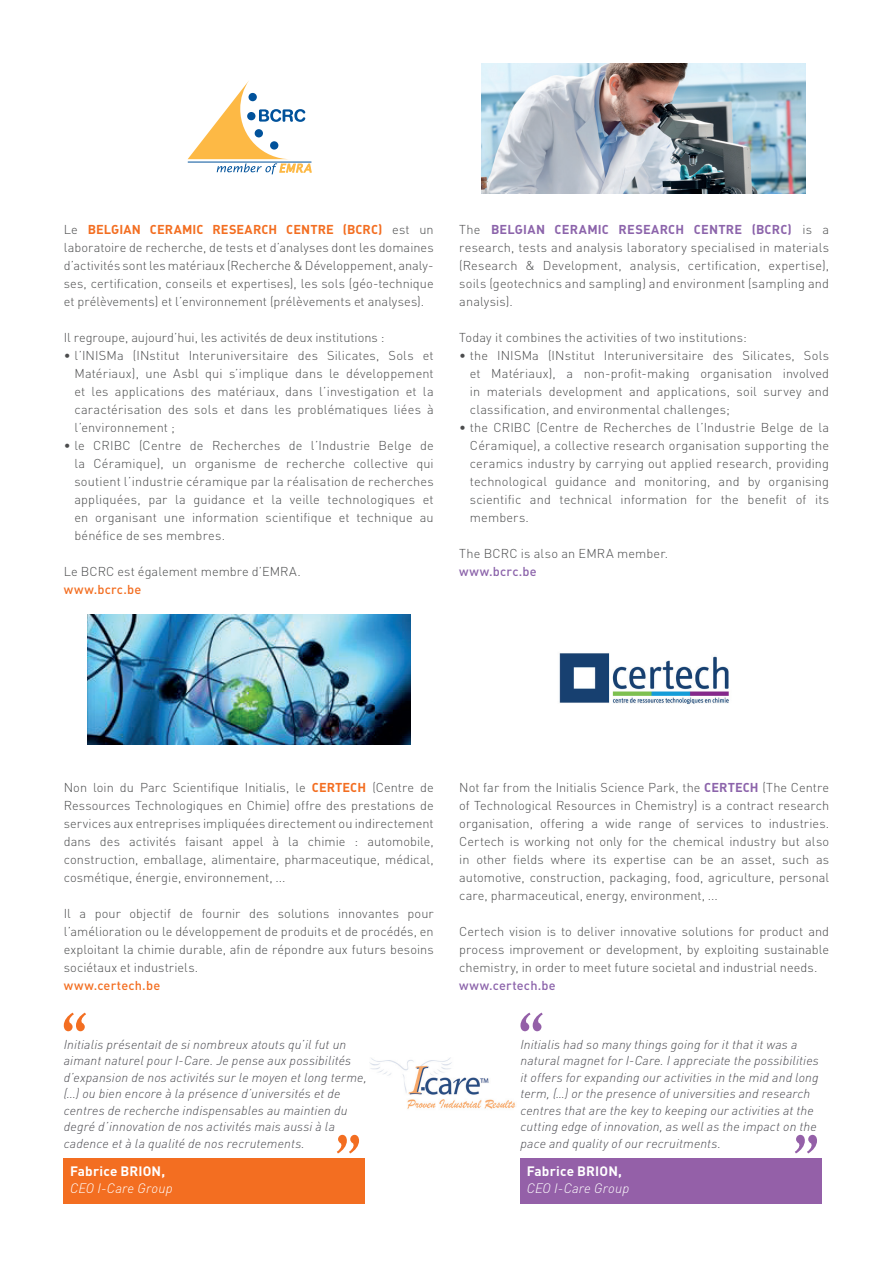
<style>
.page{position:relative;width:893px;height:1263px;background:#fff}
.page>*{position:absolute;margin:0;border:0;box-sizing:border-box;transform-origin:0 0}
.t1{font:italic 300 13.5px "DIN";letter-spacing:.01em;color:#fff}
.t2{font:700 13.5px "DIN";letter-spacing:.01em;color:#fff}
.t3{font:300 12.75px/18px "DIN";letter-spacing:.01em;color:#4b4c4d;text-align:justify}
.t4{font:italic 300 12.75px/16.5px "DIN";letter-spacing:.01em;color:#4b4b51}
.t5{font:500 12.75px "DIN";letter-spacing:.02em;color:#f36e21}
.t6{font:500 12.75px "DIN";letter-spacing:.02em;color:#8c64ab}
.s1{font-weight:700;color:#f36e21}
.s2{font-weight:700;color:#8c64ab}
</style>
<div class="page">
<img style="left:482px;top:64px;width:323px;height:130px">
<img style="left:87px;top:614px;width:323px;height:131px">
<svg style="left:188px;top:81px;width:123px;height:94px"></svg>
<img style="left:559px;top:653px;width:170px;height:52px">
<div style="left:64px;top:1158px;width:301px;height:45px;background:#f36e21"></div>
<div style="left:520px;top:1158px;width:301px;height:45px;background:#9460a8"></div>
<svg style="left:64px;top:1012px;width:22px;height:19px"></svg>
<svg style="left:520px;top:1012px;width:23px;height:19px"></svg>
<svg style="left:337px;top:1135px;width:22px;height:18px"></svg>
<svg style="left:795px;top:1135px;width:22px;height:18px"></svg>
<img style="left:370px;top:1058px;width:146px;height:51px">
<p class="t3" style="left:64px;top:220px;width:371px">Le <span class="s1">BELGIAN CERAMIC RESEARCH CENTRE (BCRC)</span> est un laboratoire de recherche, de tests et d’analyses dont les domaines d’activités sont les matériaux (Recherche &amp; Développement, analy&shy;ses, certification, conseils et expertises), les sols (géo-technique et prélèvements) et l’environnement (prélèvements et analyses).</p>
<p class="t3" style="left:64px;top:328px;width:322px">Il regroupe, aujourd’hui, les activités de deux institutions :</p>
<p class="t3" style="left:74px;top:346px;width:361px;text-indent:-11px">• l’INISMa (INstitut Interuniversitaire des Silicates, Sols et Matériaux), une Asbl qui s’implique dans le développement et les applications des matériaux, dans l’investigation et la caractérisation des sols et dans les problématiques liées à l’environnement ;</p>
<p class="t3" style="left:74px;top:436px;width:361px;text-indent:-11px">• le CRIBC (Centre de Recherches de l’Industrie Belge de la Céramique), un organisme de recherche collective qui soutient l’industrie céramique par la réalisation de recherches appliquées, par la guidance et la veille technologiques et en organisant une information scientifique et technique au bénéfice de ses membres.</p>
<p class="t3" style="left:64px;top:562px;width:239px">Le BCRC est également membre d’EMRA.</p>
<p class="t5" style="left:64px;top:581px;width:79px">www.bcrc.be</p>
<p class="t3" style="left:459px;top:220px;width:371px">The <span class="s2">BELGIAN CERAMIC RESEARCH CENTRE (BCRC)</span> is a research, tests and analysis laboratory specialised in materials (Research &amp; Development, analysis, certification, expertise), soils (geotechnics and sampling) and environment (sampling and analysis).</p>
<p class="t3" style="left:459px;top:328px;width:289px">Today it combines the activities of two institutions:</p>
<p class="t3" style="left:470px;top:346px;width:361px;text-indent:-11px">• the INISMa (INstitut Interuniversitaire des Silicates, Sols et Matériaux), a non-profit-making organisation involved in materials development and applications, soil survey and classification, and environmental challenges;</p>
<p class="t3" style="left:470px;top:418px;width:361px;text-indent:-11px">• the CRIBC (Centre de Recherches de l’Industrie Belge de la Céramique), a collective research organisation supporting the ceramics industry by carrying out applied research, providing technological guidance and monitoring, and by organising scientific and technical information for the benefit of its members.</p>
<p class="t3" style="left:459px;top:544px;width:210px">The BCRC is also an EMRA member.</p>
<p class="t6" style="left:459px;top:563px;width:79px">www.bcrc.be</p>
<p class="t3" style="left:64px;top:778px;width:371px">Non loin du Parc Scientifique Initialis, le <span class="s1">CERTECH</span> (Centre de Ressources Technologiques en Chimie) offre des prestations de services aux entreprises impliquées directement ou indirectement dans des activités faisant appel à la chimie : automobile, construction, emballage, alimentaire, pharmaceutique, médical, cosmétique, énergie, environnement, ...</p>
<p class="t3" style="left:64px;top:904px;width:371px">Il a pour objectif de fournir des solutions innovantes pour l’amélioration ou le développement de produits et de procédés, en exploitant la chimie durable, afin de répondre aux futurs besoins sociétaux et industriels.</p>
<p class="t5" style="left:64px;top:977px;width:98px">www.certech.be</p>
<p class="t4" style="left:64px;top:1035px;width:304px">Initialis présentait de si nombreux atouts qu’il fut un aimant naturel pour I-Care. Je pense aux possibilités d’expansion de nos activités sur le moyen et long terme, (...) ou bien encore à la présence d’universités et de centres de recherche indispensables au maintien du degré d’innovation de nos activités mais aussi à la cadence et à la qualité de nos recrutements.</p>
<p class="t2" style="left:70px;top:1163px;width:97px">Fabrice BRION,</p>
<p class="t1" style="left:70px;top:1179px;width:104px">CEO I-Care Group</p>
<p class="t3" style="left:459px;top:778px;width:371px">Not far from the Initialis Science Park, the <span class="s2">CERTECH</span> (The Centre of Technological Resources in Chemistry) is a contract research organisation, offering a wide range of services to industries.<br>Certech is working not only for the chemical industry but also in other fields where its expertise can be an asset, such as automotive, construction, packaging, food, agriculture, personal care, pharmaceutical, energy, environment, ...</p>
<p class="t3" style="left:459px;top:922px;width:371px">Certech vision is to deliver innovative solutions for product and process improvement or development, by exploiting sustainable chemistry, in order to meet future societal and industrial needs.</p>
<p class="t6" style="left:459px;top:977px;width:98px">www.certech.be</p>
<p class="t4" style="left:520px;top:1035px;width:300px">Initialis had so many things going for it that it was a natural magnet for I-Care. I appreciate the possibilities it offers for expanding our activities in the mid and long term, (…) or the presence of universities and research centres that are the key to keeping our activities at the cutting edge of innovation, as well as the impact on the pace and quality of our recruitments.</p>
<p class="t2" style="left:527px;top:1163px;width:97px">Fabrice BRION,</p>
<p class="t1" style="left:527px;top:1179px;width:104px">CEO I-Care Group</p>
</div>
